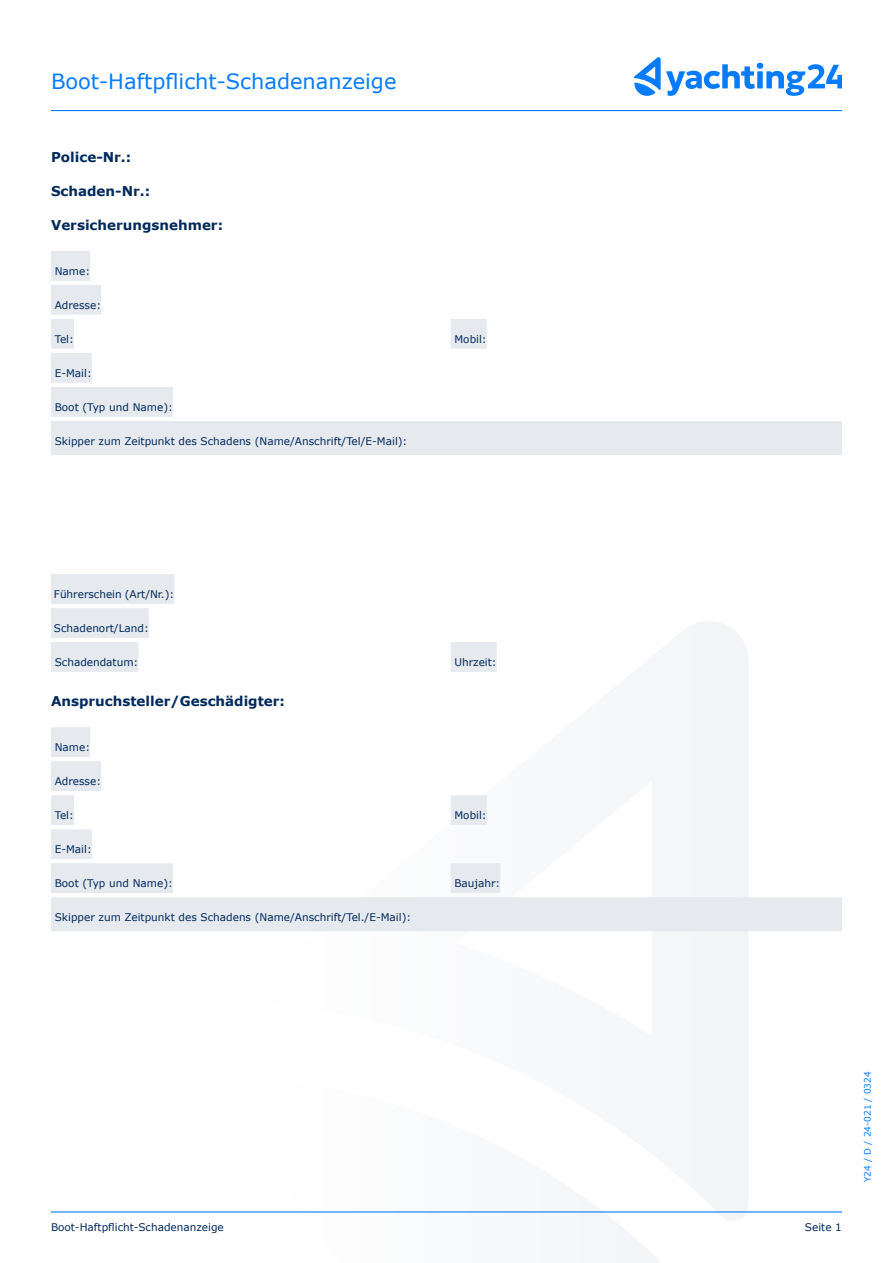
<style>
.page{position:relative;width:893px;height:1263px;background:#fff}
.page>*{position:absolute;margin:0;border:0;box-sizing:border-box;transform-origin:0 0}
.t1{font:21px "Verdana";color:#067cfc}
.t2{font:700 13.5px "Verdana";color:#00295b}
.t3{font:10.5px "Verdana";color:#00295b}
.t4{font:9px "Verdana";color:#067cfc}
</style>
<div class="page">
<svg style="left:592px;top:1221px;width:68px;height:42px"></svg>
<svg style="left:253px;top:621px;width:495px;height:600px"></svg>
<hr style="left:51px;top:1211px;width:791px;height:1px;background:#067cfc">
<hr style="left:51px;top:110px;width:791px;height:1px;background:#067cfc">
<svg style="left:634px;top:57px;width:208px;height:39px"></svg>
<div style="left:51px;top:251px;width:39px;height:30px;background:#e6eaef"></div>
<div style="left:51px;top:285px;width:50px;height:30px;background:#e6eaef"></div>
<div style="left:51px;top:319px;width:23px;height:30px;background:#e6eaef"></div>
<div style="left:451px;top:319px;width:36px;height:30px;background:#e6eaef"></div>
<div style="left:51px;top:353px;width:41px;height:30px;background:#e6eaef"></div>
<div style="left:51px;top:387px;width:122px;height:30px;background:#e6eaef"></div>
<div style="left:51px;top:421px;width:791px;height:34px;background:#e6eaef"></div>
<div style="left:51px;top:574px;width:123px;height:30px;background:#e6eaef"></div>
<div style="left:51px;top:608px;width:98px;height:30px;background:#e6eaef"></div>
<div style="left:51px;top:642px;width:87px;height:30px;background:#e6eaef"></div>
<div style="left:451px;top:642px;width:46px;height:30px;background:#e6eaef"></div>
<div style="left:51px;top:727px;width:39px;height:30px;background:#e6eaef"></div>
<div style="left:51px;top:761px;width:50px;height:30px;background:#e6eaef"></div>
<div style="left:51px;top:795px;width:23px;height:30px;background:#e6eaef"></div>
<div style="left:451px;top:795px;width:36px;height:30px;background:#e6eaef"></div>
<div style="left:51px;top:829px;width:41px;height:30px;background:#e6eaef"></div>
<div style="left:51px;top:863px;width:122px;height:30px;background:#e6eaef"></div>
<div style="left:451px;top:863px;width:49px;height:30px;background:#e6eaef"></div>
<div style="left:51px;top:897px;width:791px;height:34px;background:#e6eaef"></div>
<h1 class="t1" style="left:51px;top:67px;width:347px">Boot-Haftpflicht-Schadenanzeige</h1>
<p class="t2" style="left:51px;top:147px;width:82px">Police-Nr.:</p>
<p class="t2" style="left:51px;top:181px;width:101px">Schaden-Nr.:</p>
<p class="t2" style="left:51px;top:215px;width:174px">Versicherungsnehmer:</p>
<p class="t3" style="left:55px;top:264px;width:37px">Name:</p>
<p class="t3" style="left:55px;top:298px;width:48px">Adresse:</p>
<p class="t3" style="left:55px;top:332px;width:21px">Tel:</p>
<p class="t3" style="left:454px;top:332px;width:34px">Mobil:</p>
<p class="t3" style="left:55px;top:366px;width:39px">E-Mail:</p>
<p class="t3" style="left:55px;top:400px;width:120px">Boot (Typ und Name):</p>
<p class="t3" style="left:55px;top:434px;width:354px">Skipper zum Zeitpunkt des Schadens (Name/Anschrift/Tel/E-Mail):</p>
<p class="t3" style="left:54px;top:587px;width:122px">Führerschein (Art/Nr.):</p>
<p class="t3" style="left:54px;top:621px;width:96px">Schadenort/Land:</p>
<p class="t3" style="left:55px;top:655px;width:85px">Schadendatum:</p>
<p class="t3" style="left:454px;top:655px;width:44px">Uhrzeit:</p>
<p class="t2" style="left:51px;top:691px;width:235px">Anspruchsteller/Geschädigter:</p>
<p class="t3" style="left:55px;top:740px;width:37px">Name:</p>
<p class="t3" style="left:55px;top:774px;width:48px">Adresse:</p>
<p class="t3" style="left:55px;top:808px;width:21px">Tel:</p>
<p class="t3" style="left:454px;top:808px;width:34px">Mobil:</p>
<p class="t3" style="left:55px;top:842px;width:39px">E-Mail:</p>
<p class="t3" style="left:55px;top:876px;width:120px">Boot (Typ und Name):</p>
<p class="t3" style="left:454px;top:876px;width:47px">Baujahr:</p>
<p class="t3" style="left:55px;top:910px;width:358px">Skipper zum Zeitpunkt des Schadens (Name/Anschrift/Tel./E-Mail):</p>
<p class="t3" style="left:51px;top:1220px;width:174px">Boot-Haftpflicht-Schadenanzeige</p>
<p class="t3" style="left:805px;top:1220px;width:39px">Seite 1</p>
<p class="t4" style="left:861px;top:1182px;width:112px;rotate:-90deg">Y24 / D / 24-021 / 0324</p>
</div>
